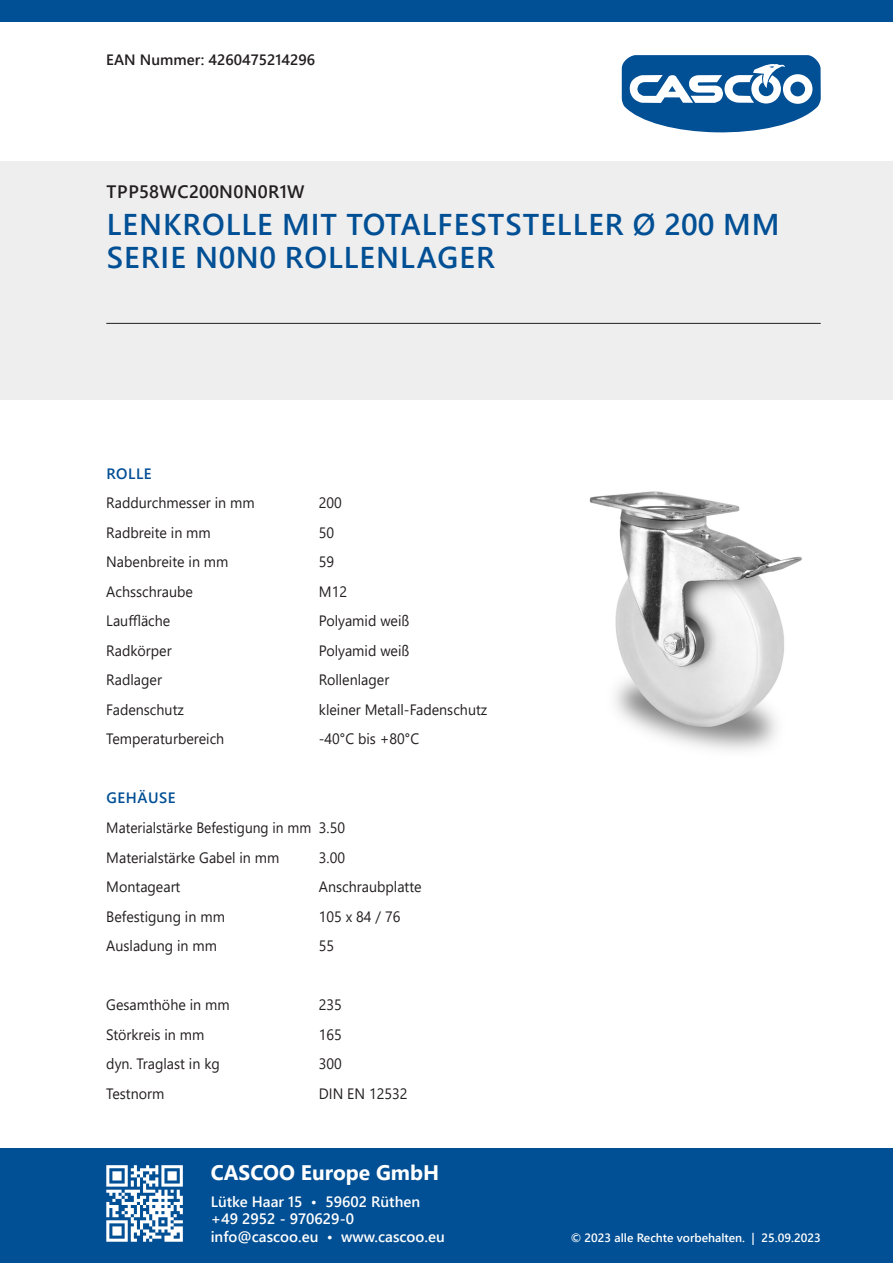
<style>
.page{position:relative;width:893px;height:1263px;background:#fff}
.page>*{position:absolute;margin:0;border:0;box-sizing:border-box;transform-origin:0 0}
.t1{font:600 30px/33px "Segoe UI";letter-spacing:.035em;color:#014f94}
.t2{font:700 21px "Segoe UI";color:#fff}
.t3{font:600 18px "Segoe UI";letter-spacing:.02em;color:#231f20}
.t4{font:15px "Segoe UI";color:#231f20;scale:.95 1}
.t5{font:600 15px/17.5px "Segoe UI";color:#fff}
.t6{font:15px/29.5px "Segoe UI";color:#231f20;scale:.92 1}
.t7{font:600 15px "Segoe UI";color:#231f20}
.t8{font:600 15px "Segoe UI";letter-spacing:.035em;color:#014f94}
.t9{font:600 12px "Segoe UI";color:#fff}
</style>
<div class="page">
<img style="left:589px;top:491px;width:213px;height:260px">
<svg style="left:622px;top:55px;width:199px;height:78px"></svg>
<div style="left:0;top:162px;width:893px;height:238px;background:#eeeeef"></div>
<div style="left:0;top:1148px;width:893px;height:115px;background:#014f94"></div>
<div style="left:0;top:0;width:893px;height:21px;background:#014f94"></div>
<svg style="left:106px;top:1165px;width:77px;height:77px"></svg>
<hr style="left:106px;top:323px;width:715px;height:1px;background:#231f20">
<p class="t7" style="left:106px;top:45px;width:211px">EAN Nummer: 4260475214296</p>
<p class="t3" style="left:107px;top:175px;width:200px">TPP58WC200N0N0R1W</p>
<h1 class="t1" style="left:107px;top:206px;width:674px">LENKROLLE MIT TOTALFESTSTELLER Ø 200 MM<br>SERIE N0N0 ROLLENLAGER</h1>
<p class="t8" style="left:107px;top:459px;width:47px">ROLLE</p>
<p class="t4" style="left:106px;top:489px;width:158px">Raddurchmesser in mm</p>
<p class="t4" style="left:319px;top:489px;width:26px">200</p>
<p class="t4" style="left:106px;top:518px;width:112px">Radbreite in mm</p>
<p class="t4" style="left:319px;top:518px;width:18px">50</p>
<p class="t4" style="left:106px;top:548px;width:130px">Nabenbreite in mm</p>
<p class="t4" style="left:319px;top:548px;width:18px">59</p>
<p class="t4" style="left:106px;top:577px;width:93px">Achsschraube</p>
<p class="t4" style="left:319px;top:577px;width:31px">M12</p>
<p class="t4" style="left:106px;top:607px;width:69px">Lauffläche</p>
<p class="t4" style="left:319px;top:607px;width:97px">Polyamid weiß</p>
<p class="t4" style="left:106px;top:636px;width:70px">Radkörper</p>
<p class="t4" style="left:319px;top:636px;width:97px">Polyamid weiß</p>
<p class="t4" style="left:106px;top:666px;width:60px">Radlager</p>
<p class="t4" style="left:319px;top:666px;width:76px">Rollenlager</p>
<p class="t4" style="left:106px;top:695px;width:83px">Fadenschutz</p>
<p class="t4" style="left:319px;top:695px;width:179px">kleiner Metall-Fadenschutz</p>
<p class="t4" style="left:106px;top:725px;width:126px">Temperaturbereich</p>
<p class="t4" style="left:319px;top:725px;width:107px">-40°C bis +80°C</p>
<p class="t8" style="left:107px;top:784px;width:70px">GEHÄUSE</p>
<p class="t6" style="left:106px;top:811px;width:261px">Materialstärke Befestigung in mm 3.50<br>Materialstärke Gabel in mm</p>
<p class="t4" style="left:319px;top:843px;width:29px">3.00</p>
<p class="t4" style="left:106px;top:872px;width:80px">Montageart</p>
<p class="t4" style="left:319px;top:872px;width:110px">Anschraubplatte</p>
<p class="t4" style="left:106px;top:902px;width:126px">Befestigung in mm</p>
<p class="t4" style="left:319px;top:902px;width:87px">105 x 84 / 76</p>
<p class="t4" style="left:106px;top:931px;width:118px">Ausladung in mm</p>
<p class="t4" style="left:319px;top:931px;width:18px">55</p>
<p class="t4" style="left:106px;top:990px;width:131px">Gesamthöhe in mm</p>
<p class="t4" style="left:319px;top:990px;width:26px">235</p>
<p class="t4" style="left:106px;top:1020px;width:105px">Störkreis in mm</p>
<p class="t4" style="left:319px;top:1020px;width:26px">165</p>
<p class="t4" style="left:106px;top:1049px;width:121px">dyn. Traglast in kg</p>
<p class="t4" style="left:319px;top:1049px;width:26px">300</p>
<p class="t4" style="left:106px;top:1079px;width:63px">Testnorm</p>
<p class="t4" style="left:319px;top:1079px;width:95px">DIN EN 12532</p>
<h2 class="t2" style="left:211px;top:1153px;width:230px">CASCOO Europe GmbH</h2>
<p class="t5" style="left:211px;top:1191px;width:236px">Lütke Haar 15 • 59602 Rüthen +49 2952 - 970629-0 info@cascoo.eu • www.cascoo.eu</p>
<p class="t9" style="left:571px;top:1226px;width:251px">© 2023 alle Rechte vorbehalten. | 25.09.2023</p>
</div>
